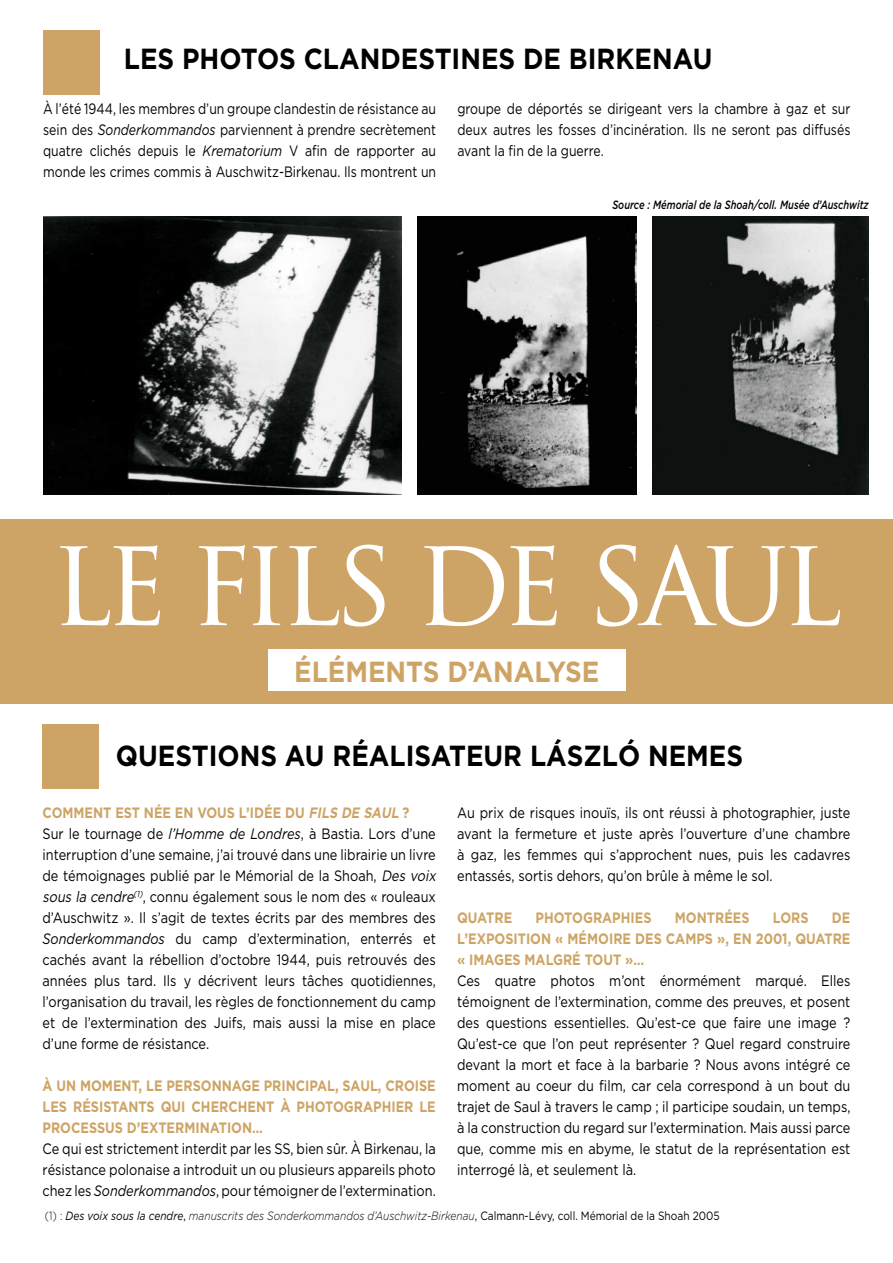
<style>
.page{position:relative;width:893px;height:1263px;background:#fff}
.page>*{position:absolute;margin:0;border:0;box-sizing:border-box;transform-origin:0 0}
.t1{font:123px "Trajan Pro 3";letter-spacing:-.07em;color:#fff;scale:.96 1}
.t2{font:700 29.1px "Gotham";color:#000;scale:.9 1}
.t3{font:700 29.1px "Gotham";color:#cda465;scale:.9 1}
.t4{font:15px/21px "Gotham";color:#000;text-align:justify;scale:.85 1}
.t5{font:15px/21px "Gotham";color:#000;text-align:justify;scale:.82 1}
.t6{font:700 15px/21px "Gotham";color:#cda465;text-align:justify;scale:.85 1}
.t7{font:italic 300 12px "Gotham";color:#000;scale:.85 1}
.t8{font:italic 500 12px "Gotham";color:#000;scale:.78 1}
.s1{font-style:italic}
.s2{font-weight:700;color:#cda465}
.s3{font-weight:700;font-style:italic;color:#cda465}
.s4{font-style:normal}
.s5{font-weight:400}
.s6{font-weight:400;font-style:normal}
</style>
<div class="page">
<img style="left:0;top:359px;width:1px;height:436px">
<div style="left:43px;top:724px;width:56px;height:64px;background:#cda465"></div>
<div style="left:1px;top:519px;width:892px;height:185px;background:#cda465"></div>
<div style="left:268px;top:649px;width:357px;height:41px;background:#fff"></div>
<div style="left:43px;top:30px;width:57px;height:65px;background:#cda465"></div>
<img style="left:417px;top:217px;width:219px;height:278px">
<img style="left:652px;top:217px;width:217px;height:278px">
<img style="left:43px;top:217px;width:359px;height:278px">
<h2 class="t2" style="left:124px;top:41px;width:655px">LES PHOTOS CLANDESTINES DE BIRKENAU</h2>
<p class="t5" style="left:43px;top:98px;width:481px">À l’été 1944, les membres d’un groupe clandestin de résistance au sein des <span class="s1">Sonderkommandos</span> parviennent à prendre secrètement quatre clichés depuis le <span class="s1">Krematorium</span> V afin de rapporter au monde les crimes commis à Auschwitz-Birkenau. Ils montrent un</p>
<p class="t5" style="left:457px;top:98px;width:481px">groupe de déportés se dirigeant vers la chambre à gaz et sur deux autres les fosses d’incinération. Ils ne seront pas diffusés avant la fin de la guerre.</p>
<p class="t8" style="left:612px;top:198px;width:330px">Source : Mémorial de la Shoah/coll. Musée d’Auschwitz</p>
<h1 class="t1" style="left:51px;top:496px;width:826px">LE FILS DE SAUL</h1>
<h2 class="t3" style="left:294px;top:654px;width:341px">ÉLÉMENTS D’ANALYSE</h2>
<h2 class="t2" style="left:116px;top:739px;width:698px">QUESTIONS AU RÉALISATEUR LÁSZLÓ NEMES</h2>
<p class="t4" style="left:43px;top:801px;width:468px;text-align:left"><span class="s2">COMMENT EST NÉE EN VOUS L’IDÉE DU</span> <span class="s3">FILS DE SAUL</span> <span class="s2">?<br></span>Sur le tournage de <span class="s1">l’Homme de Londres</span>, à Bastia. Lors d’une interruption d’une semaine, j’ai trouvé dans une librairie un livre de témoignages publié par le Mémorial de la Shoah, <span class="s1">Des voix sous la cendre</span><sup>(1)</sup>, connu également sous le nom des « rouleaux d’Auschwitz ». Il s’agit de textes écrits par des membres des <span class="s1">Sonderkommandos</span> du camp d’extermination, enterrés et cachés avant la rébellion d’octobre 1944, puis retrouvés des années plus tard. Ils y décrivent leurs tâches quotidiennes, l’organisation du travail, les règles de fonctionnement du camp et de l’extermination des Juifs, mais aussi la mise en place d’une forme de résistance.</p>
<p class="t6" style="left:43px;top:1074px;width:464px">À UN MOMENT, LE PERSONNAGE PRINCIPAL, SAUL, CROISE LES RÉSISTANTS QUI CHERCHENT À PHOTOGRAPHIER LE PROCESSUS D’EXTERMINATION…</p>
<p class="t4" style="left:43px;top:1137px;width:464px">Ce qui est strictement interdit par les SS, bien sûr. À Birkenau, la résistance polonaise a introduit un ou plusieurs appareils photo chez les <span class="s1">Sonderkommandos</span>, pour témoigner de l’extermination.</p>
<p class="t4" style="left:457px;top:801px;width:464px">Au prix de risques inouïs, ils ont réussi à photographier, juste avant la fermeture et juste après l’ouverture d’une chambre à gaz, les femmes qui s’approchent nues, puis les cadavres entassés, sortis dehors, qu’on brûle à même le sol.</p>
<p class="t6" style="left:457px;top:906px;width:66px">QUATRE</p>
<p class="t6" style="left:536px;top:906px;width:138px">PHOTOGRAPHIES</p>
<p class="t6" style="left:675px;top:906px;width:89px">MONTRÉES</p>
<p class="t6" style="left:773px;top:906px;width:43px">LORS</p>
<p class="t6" style="left:457px;top:906px;width:464px;text-indent:375px">DE L’EXPOSITION « MÉMOIRE DES CAMPS », EN 2001, QUATRE « IMAGES MALGRÉ TOUT »…</p>
<p class="t4" style="left:457px;top:969px;width:464px">Ces quatre photos m’ont énormément marqué. Elles témoignent de l’extermination, comme des preuves, et posent des questions essentielles. Qu’est-ce que faire une image ?<br>Qu’est-ce que l’on peut représenter ? Quel regard construire devant la mort et face à la barbarie ? Nous avons intégré ce moment au coeur du film, car cela correspond à un bout du trajet de Saul à travers le camp ; il participe soudain, un temps, à la construction du regard sur l’extermination. Mais aussi parce que, comme mis en abyme, le statut de la représentation est interrogé là, et seulement là.</p>
<p class="t7" style="left:45px;top:1209px;width:795px"><span class="s4">(1) :</span> <span class="s5">Des voix sous la cendre</span><span class="s6">,</span> manuscrits des Sonderkommandos d’Auschwitz-Birkenau<span class="s6">, Calmann-Lévy, coll. Mémorial de la Shoah 2005</span></p>
</div>
